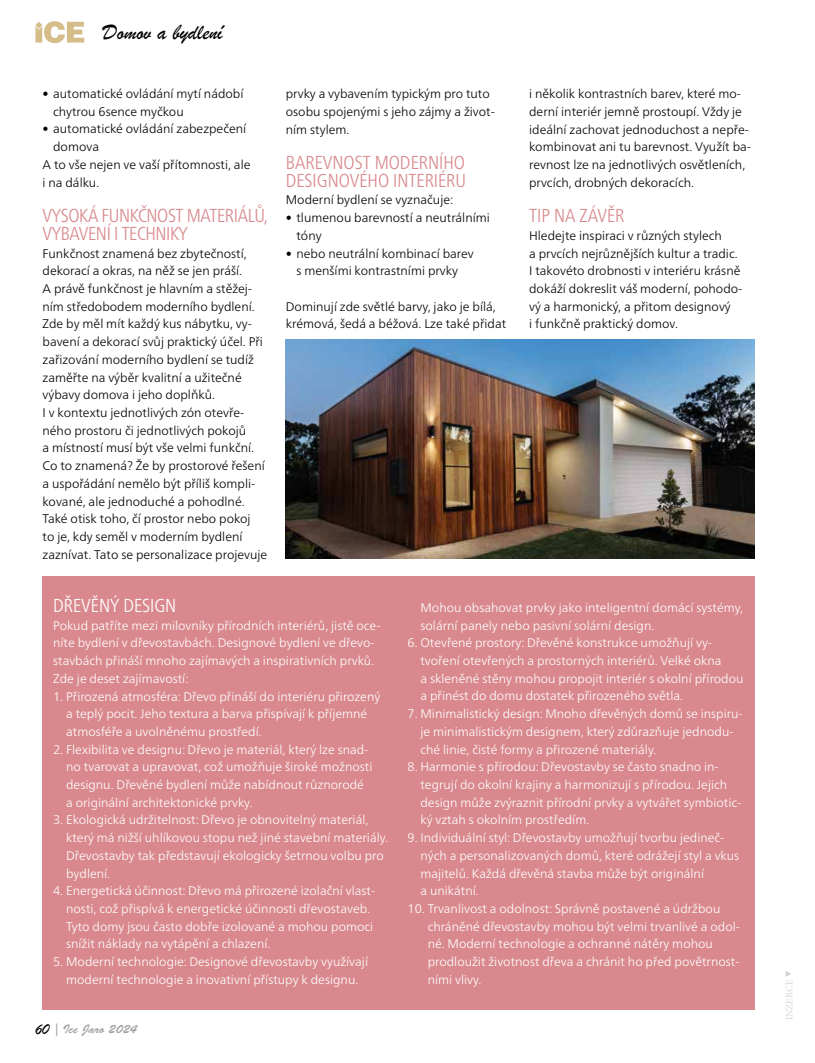
<style>
.page{position:relative;width:815px;height:1063px;background:#fff}
.page>*{position:absolute;margin:0;border:0;box-sizing:border-box;transform-origin:0 0}
.t1{font:22.5px "Brush Script";color:#000}
.t2{font:300 condensed 18.75px/17.8px "Frutiger Neue LTW1 G";color:#d9898d}
.t3{font:300 condensed 18.75px/17.8px "Frutiger Neue LTW1 G";letter-spacing:-.02em;color:#d9898d}
.t4{font:300 condensed 18.75px "Frutiger Neue LTW1 G";color:#fff}
.t5{font:300 12.5px/17.8px "Frutiger Neue LTW1 G";color:#fff}
.t6{font:300 12.5px/17.8px "Frutiger Neue LTW1 G";color:#000}
.t7{font:12.5px "Brush Script Std";color:#a2a1a3}
.t8{font:10px "Minion Pro";color:#d8d8d8}
.s1{font-family:"Brush Script";font-size:16.25px;color:#000}
</style>
<div class="page">
<svg style="left:786px;top:971px;width:5px;height:6px"></svg>
<div style="left:43px;top:576px;width:712px;height:434px;background:#d9898d"></div>
<img style="left:286px;top:339px;width:469px;height:220px">
<svg style="left:35px;top:21px;width:49px;height:22px"></svg>
<h1 class="t1" style="left:103px;top:17px;width:121px">Domov a bydlení</h1>
<p class="t6" style="left:53px;top:84px;width:192px;text-indent:-11px">• automatické ovládání mytí nádobí chytrou 6sence myčkou</p>
<p class="t6" style="left:43px;top:119px;width:205px">• automatické ovládání zabezpečení</p>
<p class="t6" style="left:53px;top:137px;width:47px">domova</p>
<p class="t6" style="left:43px;top:155px;width:209px">A to vše nejen ve vaší přítomnosti, ale</p>
<p class="t6" style="left:43px;top:172px;width:58px">i na dálku.</p>
<h2 class="t3" style="left:43px;top:205px;width:227px">VYSOKÁ FUNKČNOST MATERIÁLŮ,<br>VYBAVENÍ I TECHNIKY</h2>
<p class="t6" style="left:43px;top:243px;width:226px">Funkčnost znamená bez zbytečností, dekorací a okras, na něž se jen práší.<br>A právě funkčnost je hlavním a stěžej&shy;ním středobodem moderního bydlení.<br>Zde by měl mít každý kus nábytku, vy&shy;bavení a dekorací svůj praktický účel. Při zařizování moderního bydlení se tudíž zaměřte na výběr kvalitní a užitečné výbavy domova i jeho doplňků.<br>I v kontextu jednotlivých zón otevře&shy;ného prostoru či jednotlivých pokojů<br>a místností musí být vše velmi funkční.<br>Co to znamená? Že by prostorové řešení a uspořádání nemělo být příliš kompli&shy;kované, ale jednoduché a pohodlné.<br>Také otisk toho, čí prostor nebo pokoj<br>to je, kdy seměl v moderním bydlení zaznívat. Tato se personalizace projevuje</p>
<p class="t6" style="left:286px;top:84px;width:211px">prvky a vybavením typickým pro tuto osobu spojenými s jeho zájmy a život&shy;ním stylem.</p>
<h2 class="t2" style="left:286px;top:152px;width:182px">BAREVNOST MODERNÍHO<br>DESIGNOVÉHO INTERIÉRU</h2>
<p class="t6" style="left:286px;top:190px;width:169px">Moderní bydlení se vyznačuje:</p>
<p class="t6" style="left:296px;top:208px;width:195px;text-indent:-11px">• tlumenou barevností a neutrálními tóny</p>
<p class="t6" style="left:286px;top:243px;width:189px;text-align:center">• nebo neutrální kombinací barev s menšími kontrastními prvky</p>
<p class="t6" style="left:286px;top:297px;width:222px">Dominují zde světlé barvy, jako je bílá, krémová, šedá a béžová. Lze také přidat</p>
<p class="t6" style="left:529px;top:84px;width:223px">i několik kontrastních barev, které mo&shy;derní interiér jemně prostoupí. Vždy je ideální zachovat jednoduchost a nepře&shy;kombinovat ani tu barevnost. Využít ba&shy;revnost lze na jednotlivých osvětleních, prvcích, drobných dekoracích.</p>
<h2 class="t2" style="left:529px;top:205px;width:97px">TIP NA ZÁVĚR</h2>
<p class="t6" style="left:529px;top:226px;width:215px">Hledejte inspiraci v různých stylech<br>a prvcích nejrůznějších kultur a tradic.<br>I takovéto drobnosti v interiéru krásně dokáží dokreslit váš moderní, pohodo&shy;vý a harmonický, a přitom designový<br>i funkčně praktický domov.</p>
<h2 class="t4" style="left:53px;top:592px;width:125px">DŘEVĚNÝ DESIGN</h2>
<p class="t5" style="left:53px;top:616px;width:329px">Pokud patříte mezi milovníky přírodních interiérů, jistě oce&shy;níte bydlení v dřevostavbách. Designové bydlení ve dřevo&shy;stavbách přináší mnoho zajímavých a inspirativních prvků.<br>Zde je deset zajímavostí:</p>
<p class="t5" style="left:66px;top:686px;width:316px;text-indent:-13px">1. Přirozená atmosféra: Dřevo přináší do interiéru přirozený a teplý pocit. Jeho textura a barva přispívají k příjemné atmosféře a uvolněnému prostředí.</p>
<p class="t5" style="left:66px;top:740px;width:308px;text-indent:-13px">2. Flexibilita ve designu: Dřevo je materiál, který lze snad&shy;no tvarovat a upravovat, což umožňuje široké možnosti designu. Dřevěné bydlení může nabídnout různorodé a originální architektonické prvky.</p>
<p class="t5" style="left:66px;top:810px;width:324px;text-indent:-13px">3. Ekologická udržitelnost: Dřevo je obnovitelný materiál, který má nižší uhlíkovou stopu než jiné stavební materiály.<br>Dřevostavby tak představují ekologicky šetrnou volbu pro bydlení.</p>
<p class="t5" style="left:66px;top:881px;width:310px;text-indent:-13px">4. Energetická účinnost: Dřevo má přirozené izolační vlast&shy;nosti, což přispívá k energetické účinnosti dřevostaveb.<br>Tyto domy jsou často dobře izolované a mohou pomoci snížit náklady na vytápění a chlazení.</p>
<p class="t5" style="left:53px;top:952px;width:316px;text-align:center">5. Moderní technologie: Designové dřevostavby využívají moderní technologie a inovativní přístupy k designu.</p>
<p class="t7" style="left:35px;top:1022px;width:103px"><span class="s1">60</span> | Ice Jaro 2024</p>
<p class="t5" style="left:420px;top:598px;width:324px">Mohou obsahovat prvky jako inteligentní domácí systémy, solární panely nebo pasivní solární design.</p>
<p class="t5" style="left:420px;top:633px;width:325px;text-indent:-13px">6. Otevřené prostory: Dřevěné konstrukce umožňují vy&shy;tvoření otevřených a prostorných interiérů. Velké okna<br>a skleněné stěny mohou propojit interiér s okolní přírodou a přinést do domu dostatek přirozeného světla.</p>
<p class="t5" style="left:420px;top:704px;width:324px;text-indent:-13px">7. Minimalistický design: Mnoho dřevěných domů se inspiru&shy;je minimalistickým designem, který zdůrazňuje jednodu&shy;ché linie, čisté formy a přirozené materiály.</p>
<p class="t5" style="left:420px;top:757px;width:322px;text-indent:-13px">8. Harmonie s přírodou: Dřevostavby se často snadno in&shy;tegrují do okolní krajiny a harmonizují s přírodou. Jejich design může zvýraznit přírodní prvky a vytvářet symbiotic&shy;ký vztah s okolním prostředím.</p>
<p class="t5" style="left:420px;top:828px;width:320px;text-indent:-13px">9. Individuální styl: Dřevostavby umožňují tvorbu jedineč&shy;ných a personalizovaných domů, které odrážejí styl a vkus majitelů. Každá dřevěná stavba může být originální<br>a unikátní.</p>
<p class="t5" style="left:428px;top:899px;width:314px;text-indent:-20px">10. Trvanlivost a odolnost: Správně postavené a údržbou chráněné dřevostavby mohou být velmi trvanlivé a odol&shy;né. Moderní technologie a ochranné nátěry mohou prodloužit životnost dřeva a chránit ho před povětrnost&shy;ními vlivy.</p>
<p class="t8" style="left:783px;top:1020px;width:43px;rotate:-90deg">INZERCE</p>
</div>
